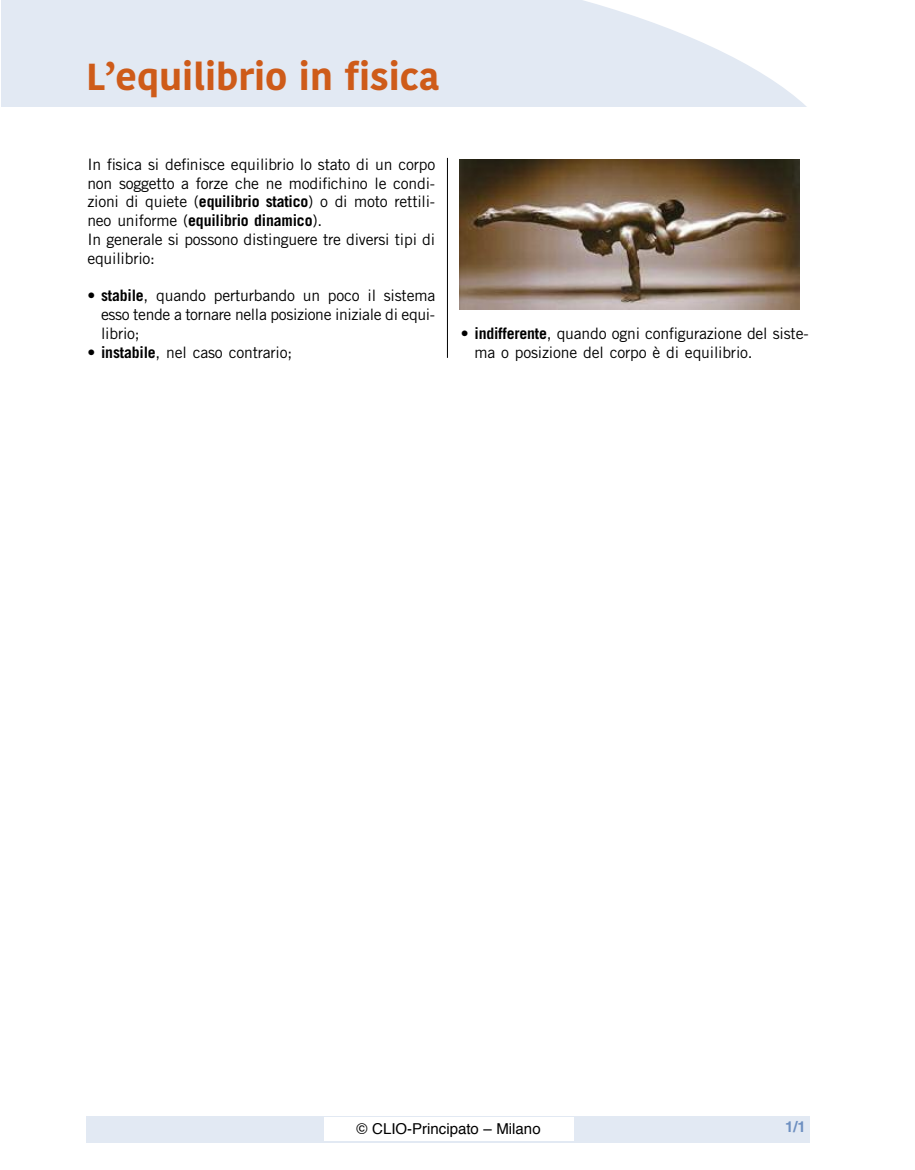
<style>
.page{position:relative;width:915px;height:1170px;background:#fff}
.page>*{position:absolute;margin:0;border:0;box-sizing:border-box;transform-origin:0 0}
.t1{font:700 37.5px "Kohinoor Devanagari";color:#ce5b19}
.t2{font:15.75px/18.8px "Trade Gothic LT Std";letter-spacing:-.01em;color:#000}
.t3{font:15px "Helvetica";color:#000}
.t4{font:700 15px "Helvetica LT Std";color:#6e90c1}
.s1{font-weight:700}
</style>
<div class="page">
<div style="left:87px;top:1115px;width:722px;height:27px;background:#e2e9f3"></div>
<div style="left:324px;top:1117px;width:249px;height:23px;background:#fff"></div>
<svg style="left:1px;top:0;width:806px;height:107px;background:#e5ebf4"></svg>
<hr style="left:447px;top:158px;width:1px;height:200px;background:#000">
<img style="left:459px;top:159px;width:340px;height:150px">
<h1 class="t1" style="left:86px;top:54px;width:354px">L’equilibrio in fisica</h1>
<p class="t2" style="left:87px;top:156px;width:349px">In fisica si definisce equilibrio lo stato di un corpo non soggetto a forze che ne modifichino le condi&shy;zioni di quiete (<span class="s1">equilibrio statico</span>) o di moto rettili&shy;neo uniforme (<span class="s1">equilibrio dinamico</span>).<br>In generale si possono distinguere tre diversi tipi di equilibrio:</p>
<p class="t2" style="left:101px;top:288px;width:335px;text-align:justify;text-indent:-14px">• <span class="s1">stabile</span>, quando perturbando un poco il sistema esso tende a tornare nella posizione iniziale di equi&shy;librio;</p>
<p class="t2" style="left:87px;top:344px;width:206px">• <span class="s1">instabile</span>, nel caso contrario;</p>
<p class="t2" style="left:474px;top:325px;width:335px;text-indent:-14px">• <span class="s1">indifferente</span>, quando ogni configurazione del siste&shy;ma o posizione del corpo è di equilibrio.</p>
<p class="t3" style="left:356px;top:1121px;width:185px">© CLIO-Principato – Milano</p>
<p class="t4" style="left:784px;top:1121px;width:22px">1/1</p>
</div>
